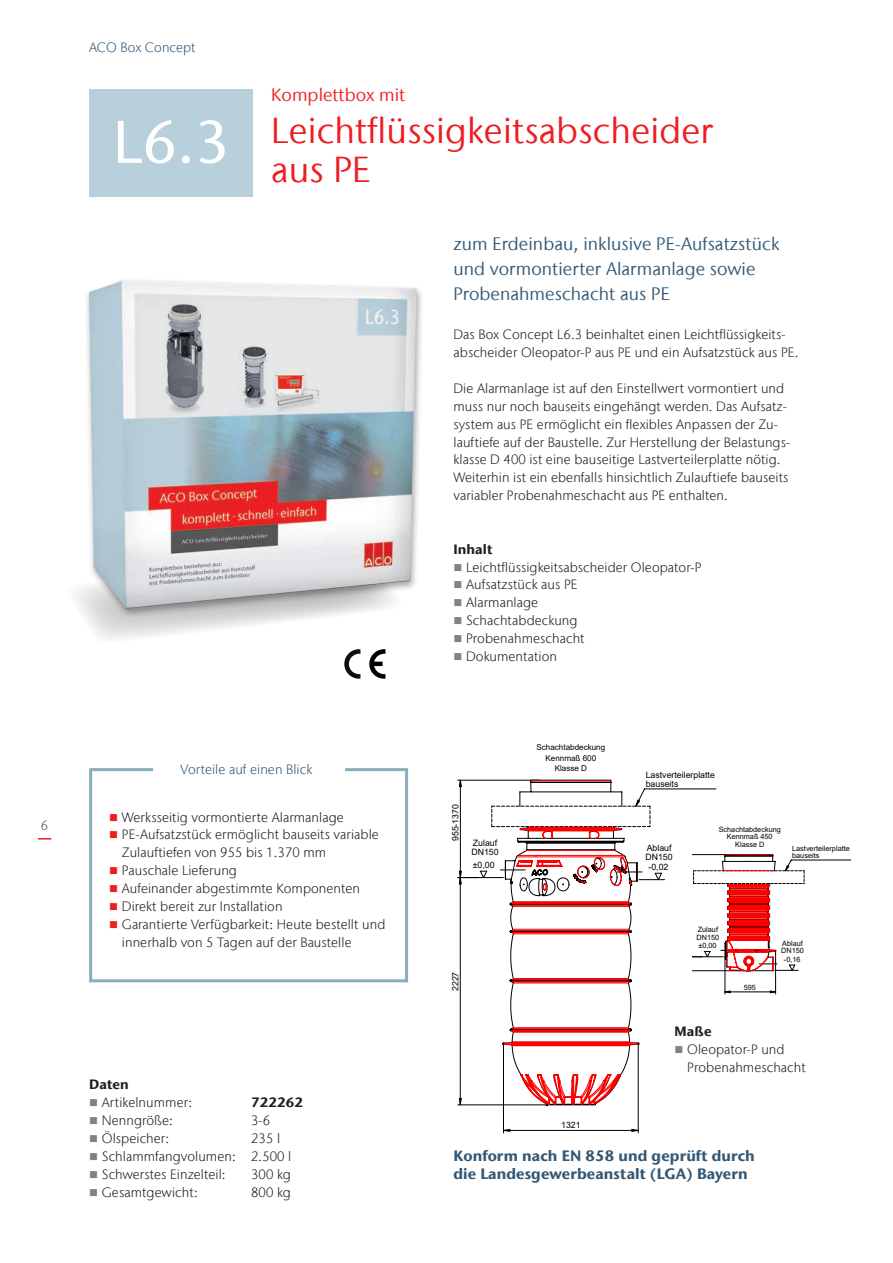
<style>
.page{position:relative;width:893px;height:1263px;background:#fff}
.page>*{position:absolute;margin:0;border:0;box-sizing:border-box;transform-origin:0 0}
.Chapter_separator{font:500 60px "Stone Sans IIITC Com";color:#fff}
.Heading{font:36px/39.6px "Stone Sans IIITC Com";letter-spacing:.005em;color:#ee1d23}
.Intermediate_heading{font:18px/25.2px "Stone Sans IIITC Com";letter-spacing:.005em;color:#335875}
.Intermediate_heading-2{font:18px "Stone Sans IIITC Com";letter-spacing:.005em;color:#ee1d23}
.Accentuation{font:700 15px/18px "Stone Sans IIITC Com";letter-spacing:.005em;color:#335875}
.Body_copy{font:300 13.5px/17.9px "Stone Sans IIITC Com";letter-spacing:.005em;color:#231f20}
.Info_box_title{font:300 13.5px "Stone Sans IIITC Com";letter-spacing:.005em;color:#335875}
.Subheadline{font:700 13.5px "Stone Sans IIITC Com";letter-spacing:.005em;color:#231f20}
.t1{font:300 13.5px "Stone Sans IIITC Com";color:#57585a}
.t2{font:8.7px/9px "Arial";color:#000}
.t3{font:8.1px/10.6px "Arial";color:#000;text-align:center}
.t4{font:7.35px/7.5px "Arial";color:#000}
.s1{color:#808285}
.s2{color:#ee1d23}
</style>
<div class="page">
<hr style="left:427px;top:742px;width:290px;height:1px;background:#000">
<hr style="left:427px;top:742px;width:1px;height:392px;background:#000">
<hr style="left:427px;top:1262px;width:290px;height:1px;background:#000">
<hr style="left:892px;top:742px;width:1px;height:392px;background:#000">
<div style="left:89px;top:768px;width:319px;height:214px;border:3px solid #8aacbc"></div>
<div style="left:154px;top:750px;width:191px;height:36px;background:#fff"></div>
<hr style="left:693px;top:1262px;width:164px;height:1px;background:#000">
<svg style="left:458px;top:742px;width:394px;height:392px"></svg>
<div style="left:89px;top:89px;width:164px;height:107px;background:#b8cfdc"></div>
<div style="left:53px;top:232px;width:382px;height:446px;background:#231f20;opacity:.15"></div>
<svg style="left:38px;top:838px;width:13px;height:1px"></svg>
<p class="t1" style="left:41px;top:816px;width:9px">6</p>
<p class="Info_box_title" style="left:89px;top:38px;width:108px">ACO Box Concept</p>
<p class="Chapter_separator" style="left:113px;top:104px;width:118px">L6.3</p>
<p class="Intermediate_heading-2" style="left:271px;top:84px;width:136px">Komplettbox mit</p>
<p class="Heading" style="left:271px;top:110px;width:443px">Leichtflüssigkeitsabscheider aus PE</p>
<p class="Intermediate_heading" style="left:453px;top:231px;width:327px">zum Erdeinbau, inklusive PE-Aufsatzstück und vormontierter Alarmanlage sowie<br>Probenahmeschacht aus PE</p>
<p class="Body_copy" style="left:454px;top:326px;width:346px">Das Box Concept L6.3 beinhaltet einen Leichtflüssigkeits&shy;abscheider Oleopator-P aus PE und ein Aufsatzstück aus PE.</p>
<p class="Body_copy" style="left:454px;top:379px;width:337px">Die Alarmanlage ist auf den Einstellwert vormontiert und muss nur noch bauseits eingehängt werden. Das Aufsatz&shy;system aus PE ermöglicht ein flexibles Anpassen der Zu&shy;lauftiefe auf der Baustelle. Zur Herstellung der Belastungs&shy;klasse D 400 ist eine bauseitige Lastverteilerplatte nötig.<br>Weiterhin ist ein ebenfalls hinsichtlich Zulauftiefe bauseits variabler Probenahmeschacht aus PE enthalten.</p>
<p class="Subheadline" style="left:453px;top:540px;width:41px">Inhalt</p>
<p class="Body_copy" style="left:453px;top:558px;width:249px"><span class="s1">■</span> Leichtflüssigkeitsabscheider Oleopator-P</p>
<p class="Body_copy" style="left:453px;top:576px;width:126px"><span class="s1">■</span> Aufsatzstück aus PE</p>
<p class="Body_copy" style="left:453px;top:593px;width:86px"><span class="s1">■</span> Alarmanlage</p>
<p class="Body_copy" style="left:453px;top:611px;width:126px"><span class="s1">■</span> Schachtabdeckung</p>
<p class="Body_copy" style="left:453px;top:629px;width:133px"><span class="s1">■</span> Probenahmeschacht</p>
<p class="Body_copy" style="left:453px;top:647px;width:105px"><span class="s1">■</span> Dokumentation</p>
<p class="Info_box_title" style="left:181px;top:760px;width:133px">Vorteile auf einen Blick</p>
<p class="Body_copy" style="left:109px;top:808px;width:236px"><span class="s2">■</span> Werksseitig vormontierte Alarmanlage</p>
<p class="Body_copy" style="left:122px;top:826px;width:258px;text-indent:-13px"><span class="s2">■</span> PE-Aufsatzstück ermöglicht bauseits variable<br>Zulauftiefen von 955 bis 1.370 mm</p>
<p class="Body_copy" style="left:109px;top:861px;width:129px"><span class="s2">■</span> Pauschale Lieferung</p>
<p class="Body_copy" style="left:109px;top:879px;width:252px"><span class="s2">■</span> Aufeinander abgestimmte Komponenten</p>
<p class="Body_copy" style="left:109px;top:897px;width:175px"><span class="s2">■</span> Direkt bereit zur Installation</p>
<p class="Body_copy" style="left:122px;top:915px;width:265px;text-indent:-13px"><span class="s2">■</span> Garantierte Verfügbarkeit: Heute bestellt und innerhalb von 5 Tagen auf der Baustelle</p>
<p class="t4" style="left:323px;top:890px;width:6px">B</p>
<p class="Subheadline" style="left:89px;top:1076px;width:41px">Daten</p>
<p class="Body_copy" style="left:89px;top:1093px;width:104px"><span class="s1">■</span> Artikelnummer:</p>
<p class="Subheadline" style="left:251px;top:1094px;width:54px">722262</p>
<p class="Body_copy" style="left:89px;top:1111px;width:85px"><span class="s1">■</span> Nenngröße:</p>
<p class="Body_copy" style="left:251px;top:1111px;width:20px">3-6</p>
<p class="Body_copy" style="left:89px;top:1129px;width:82px"><span class="s1">■</span> Ölspeicher:</p>
<p class="Body_copy" style="left:251px;top:1129px;width:30px">235 l</p>
<p class="Body_copy" style="left:89px;top:1147px;width:204px"><span class="s1">■</span> Schlammfangvolumen: 2.500 l</p>
<p class="Body_copy" style="left:89px;top:1165px;width:138px"><span class="s1">■</span> Schwerstes Einzelteil:</p>
<p class="Body_copy" style="left:251px;top:1165px;width:41px">300 kg</p>
<p class="Body_copy" style="left:89px;top:1183px;width:110px"><span class="s1">■</span> Gesamtgewicht:</p>
<p class="Body_copy" style="left:251px;top:1183px;width:41px">800 kg</p>
<p class="t3" style="left:536px;top:742px;width:70px">Schachtabdeckung<br>Kennmaß 600<br>Klasse D</p>
<p class="t4" style="left:573px;top:750px;width:6px">3</p>
<p class="t2" style="left:646px;top:770px;width:71px">Lastverteilerplatte bauseits</p>
<p class="t2" style="left:451px;top:841px;width:39px;rotate:-90deg">955-1370</p>
<p class="t2" style="left:728px;top:848px;width:39px;rotate:-90deg">955-1420</p>
<p class="t4" style="left:719px;top:826px;width:64px;text-align:center">Schachtabdeckung<br>Kennmaß 450<br>Klasse D</p>
<p class="t2" style="left:471px;top:838px;width:29px">Zulauf<br>DN150</p>
<p class="t2" style="left:645px;top:843px;width:29px">Ablauf<br>DN150</p>
<p class="t2" style="left:473px;top:860px;width:23px">±0,00</p>
<p class="t2" style="left:648px;top:862px;width:21px">-0,02</p>
<p class="t4" style="left:792px;top:844px;width:59px">Lastverteilerplatte bauseits</p>
<p class="t2" style="left:451px;top:991px;width:21px;rotate:-90deg">2227</p>
<p class="t2" style="left:561px;top:1121px;width:21px">1321</p>
<p class="t4" style="left:697px;top:926px;width:24px">Zulauf<br>DN150</p>
<p class="t4" style="left:698px;top:942px;width:20px">±0,00</p>
<p class="t4" style="left:744px;top:984px;width:14px">595</p>
<p class="t4" style="left:781px;top:939px;width:24px">Ablauf<br>DN150</p>
<p class="t4" style="left:784px;top:955px;width:18px">-0,16</p>
<p class="Subheadline" style="left:674px;top:1022px;width:39px">Maße</p>
<p class="Body_copy" style="left:687px;top:1040px;width:120px;text-indent:-13px"><span class="s1">■</span> Oleopator-P und<br>Probenahmeschacht</p>
<p class="Accentuation" style="left:453px;top:1146px;width:303px">Konform nach EN 858 und geprüft durch die Landesgewerbeanstalt (LGA) Bayern</p>
</div>
